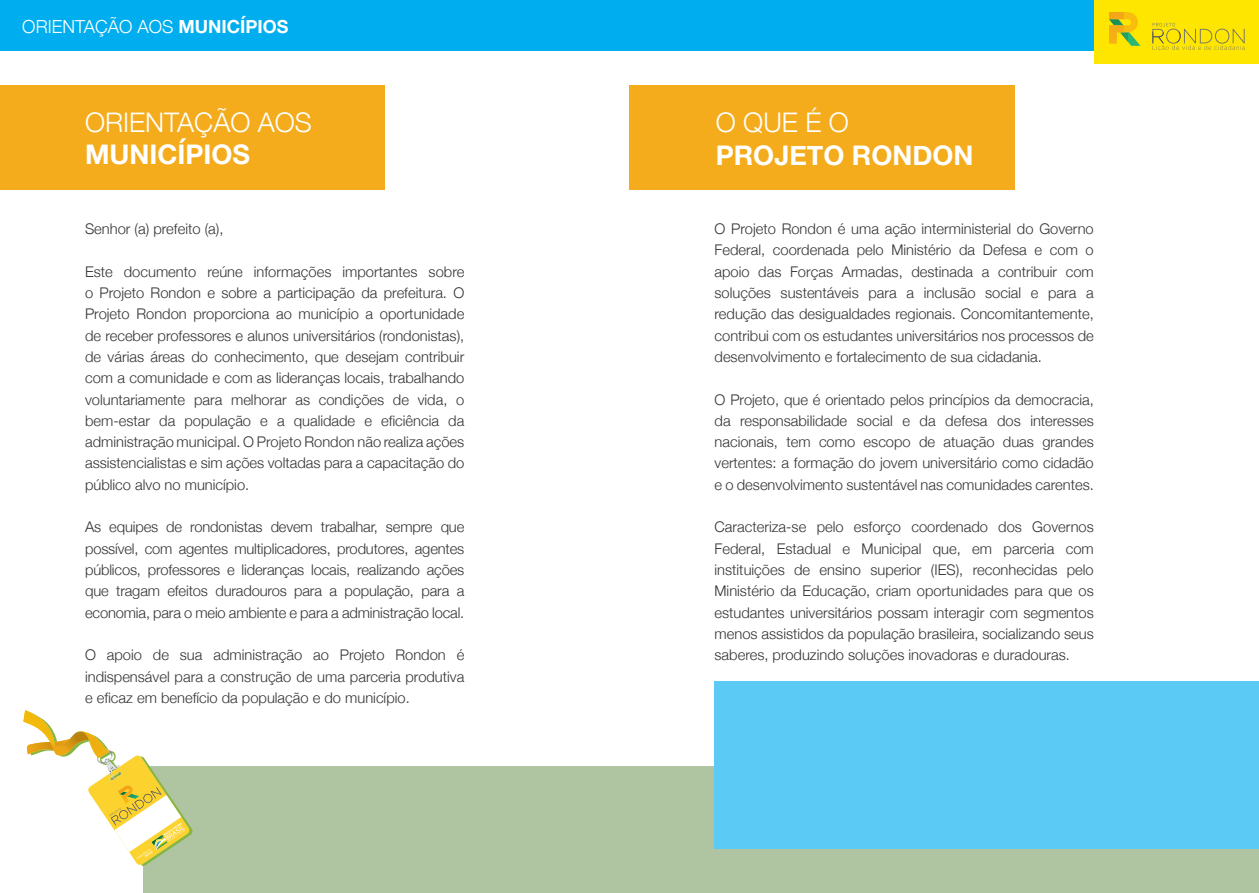
<style>
.page{position:relative;width:1259px;height:893px;background:#fff}
.page>*{position:absolute;margin:0;border:0;box-sizing:border-box;transform-origin:0 0}
.t1{font:700 27px "Helvetica Neue";color:#fff}
.t2{font:300 27px "Helvetica Neue";color:#fff}
.t3{font:300 18px "Helvetica Neue";color:#fff}
.t4{font:300 14.7px/21.3px "Helvetica Neue";color:#333;text-align:justify}
.s1{font-weight:700}
</style>
<div class="page">
<div style="left:0;top:0;width:1259px;height:51px;background:#00aeef"></div>
<div style="left:1093px;top:0;width:166px;height:64px;background:#ffe600"></div>
<svg style="left:1109px;top:12px;width:31px;height:34px"></svg>
<svg style="left:1152px;top:23px;width:92px;height:28px"></svg>
<div style="left:629px;top:86px;width:386px;height:104px;background:#f5ac1c"></div>
<div style="left:0;top:86px;width:384px;height:104px;background:#f5ac1c"></div>
<div style="left:144px;top:767px;width:1115px;height:126px;background:#afc4a1"></div>
<div style="left:714px;top:681px;width:545px;height:168px;background:#5bcbf5"></div>
<svg style="left:23px;top:710px;width:169px;height:156px"></svg>
<img style="left:97px;top:750px;width:16px;height:14px">
<p class="t3" style="left:22px;top:13px;width:268px">ORIENTAÇÃO AOS <span class="s1">MUNICÍPIOS</span></p>
<h1 class="t2" style="left:85px;top:100px;width:228px">ORIENTAÇÃO AOS</h1>
<h1 class="t1" style="left:85px;top:133px;width:166px">MUNICÍPIOS</h1>
<p class="t4" style="left:85px;top:217px;width:140px">Senhor (a) prefeito (a),</p>
<p class="t4" style="left:85px;top:260px;width:381px">Este documento reúne informações importantes sobre o Projeto Rondon e sobre a participação da prefeitura. O Projeto Rondon proporciona ao município a oportunidade de receber professores e alunos universitários (rondonistas), de várias áreas do conhecimento, que desejam contribuir com a comunidade e com as lideranças locais, trabalhando voluntariamente para melhorar as condições de vida, o bem-estar da população e a qualidade e eficiência da administração municipal. O Projeto Rondon não realiza ações assistencialistas e sim ações voltadas para a capacitação do público alvo no município.</p>
<p class="t4" style="left:85px;top:515px;width:381px">As equipes de rondonistas devem trabalhar, sempre que possível, com agentes multiplicadores, produtores, agentes públicos, professores e lideranças locais, realizando ações que tragam efeitos duradouros para a população, para a economia, para o meio ambiente e para a administração local.</p>
<p class="t4" style="left:85px;top:643px;width:381px">O apoio de sua administração ao Projeto Rondon é indispensável para a construção de uma parceria produtiva e eficaz em benefício da população e do município.</p>
<h1 class="t2" style="left:716px;top:101px;width:135px">O QUE É O</h1>
<h1 class="t1" style="left:716px;top:134px;width:259px">PROJETO RONDON</h1>
<p class="t4" style="left:714px;top:217px;width:381px">O Projeto Rondon é uma ação interministerial do Governo Federal, coordenada pelo Ministério da Defesa e com o apoio das Forças Armadas, destinada a contribuir com soluções sustentáveis para a inclusão social e para a redução das desigualdades regionais. Concomitantemente, contribui com os estudantes universitários nos processos de desenvolvimento e fortalecimento de sua cidadania.</p>
<p class="t4" style="left:714px;top:388px;width:381px">O Projeto, que é orientado pelos princípios da democracia, da responsabilidade social e da defesa dos interesses nacionais, tem como escopo de atuação duas grandes vertentes: a formação do jovem universitário como cidadão e o desenvolvimento sustentável nas comunidades carentes.</p>
<p class="t4" style="left:714px;top:515px;width:381px">Caracteriza-se pelo esforço coordenado dos Governos Federal, Estadual e Municipal que, em parceria com instituições de ensino superior (IES), reconhecidas pelo Ministério da Educação, criam oportunidades para que os estudantes universitários possam interagir com segmentos menos assistidos da população brasileira, socializando seus saberes, produzindo soluções inovadoras e duradouras.</p>
</div>
